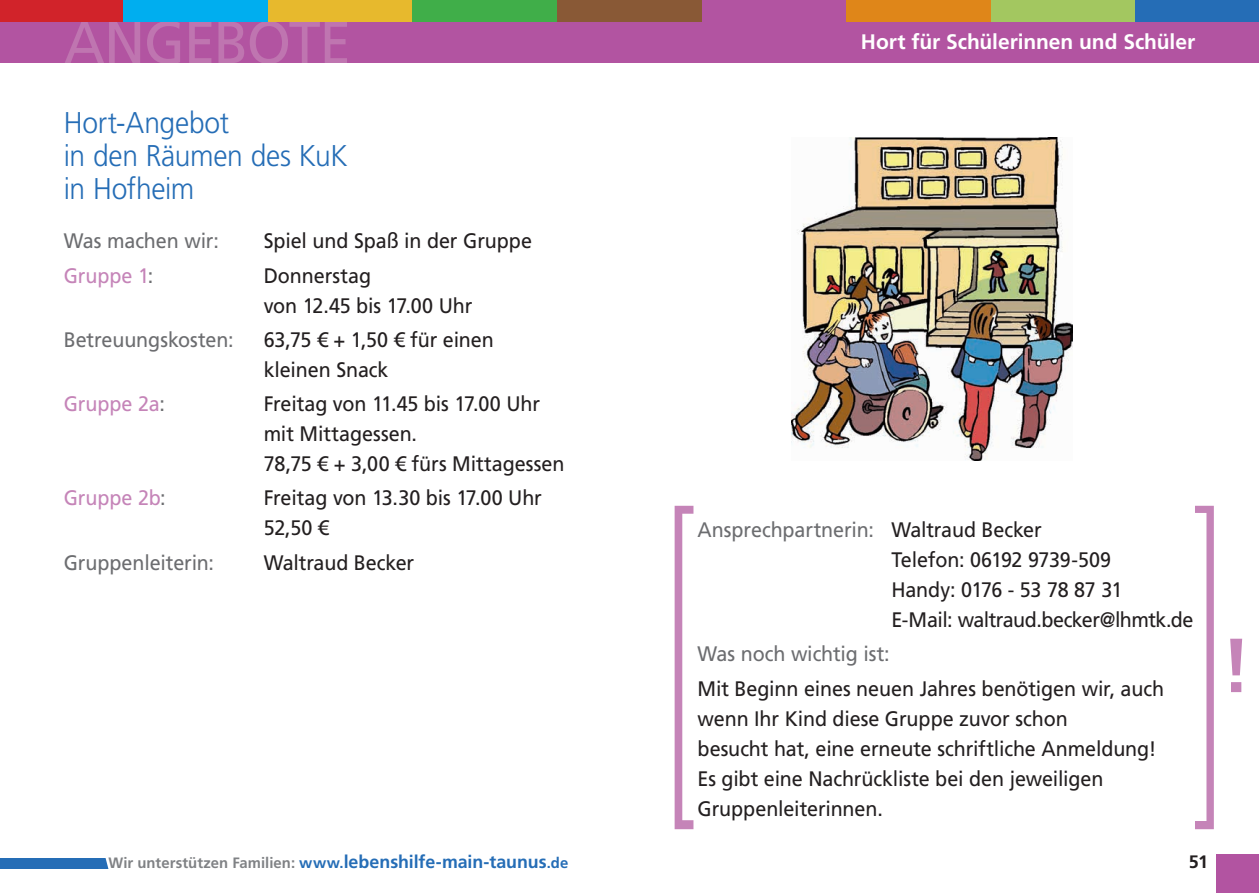
<style>
.page{position:relative;width:1259px;height:893px;background:#fff}
.page>*{position:absolute;margin:0;border:0;box-sizing:border-box;transform-origin:0 0}
.t1{font:700 75px "DIN";color:#c584b8}
.t2{font:60px "Frutiger LT";letter-spacing:-.025em;color:#bf75b0;scale:.95 1}
.t3{font:300 30px/33px "Frutiger LT";letter-spacing:-.01em;color:#256db6;scale:.94 1}
.t4{font:21px/30px "Frutiger LT";letter-spacing:-.005em;color:#231f20;scale:.94 1}
.t5{font:21px "Frutiger LT";letter-spacing:-.005em;color:#6c6d70;scale:.94 1}
.t6{font:700 21px "Frutiger LT";letter-spacing:-.005em;color:#fff}
.t7{font:21px "Frutiger LT";letter-spacing:-.005em;color:#c584b8;scale:.94 1}
.t8{font:700 18px "Frutiger LT";color:#231f20}
.t9{font:700 15px "Frutiger LT";letter-spacing:.005em;color:#808285}
.s1{color:#6c6d70}
.s2{color:#256db6}
.s3{font-size:18px;color:#256db6}
</style>
<div class="page">
<div style="left:0;top:21px;width:1259px;height:43px;background:#b254a1"></div>
<div style="left:0;top:858px;width:110px;height:10px;background:#256db6"></div>
<svg style="left:101px;top:858px;width:9px;height:11px"></svg>
<div style="left:1216px;top:855px;width:43px;height:38px;background:#b254a1"></div>
<div style="left:0;top:0;width:123px;height:22px;background:#d1232a"></div>
<div style="left:123px;top:0;width:145px;height:22px;background:#00aeef"></div>
<div style="left:268px;top:0;width:144px;height:22px;background:#e7b92d"></div>
<div style="left:412px;top:0;width:145px;height:22px;background:#40ae49"></div>
<div style="left:557px;top:0;width:145px;height:22px;background:#895936"></div>
<div style="left:702px;top:0;width:144px;height:22px;background:#b254a1"></div>
<div style="left:846px;top:0;width:145px;height:22px;background:#df8619"></div>
<div style="left:991px;top:0;width:144px;height:22px;background:#a3c760"></div>
<div style="left:1135px;top:0;width:124px;height:22px;background:#256db6"></div>
<div style="left:0;top:63px;width:1259px;height:11px;background:#fff"></div>
<img style="left:792px;top:137px;width:280px;height:324px">
<svg style="left:674px;top:506px;width:19px;height:323px"></svg>
<svg style="left:1195px;top:506px;width:18px;height:323px"></svg>
<h2 class="t2" style="left:64px;top:7px;width:304px">ANGEBOTE</h2>
<h3 class="t3" style="left:64px;top:107px;width:303px">Hort-Angebot<br>in den Räumen des KuK in Hofheim</h3>
<p class="t5" style="left:64px;top:229px;width:167px">Was machen wir:</p>
<p class="t4" style="left:264px;top:226px;width:287px">Spiel und Spaß in der Gruppe</p>
<p class="t7" style="left:64px;top:263px;width:97px">Gruppe 1<span class="s1">:</span></p>
<p class="t4" style="left:264px;top:260px;width:223px">Donnerstag<br>von 12.45 bis 17.00 Uhr</p>
<p class="t5" style="left:64px;top:327px;width:182px">Betreuungskosten:</p>
<p class="t4" style="left:264px;top:325px;width:246px">63,75 € + 1,50 € für einen kleinen Snack</p>
<p class="t7" style="left:64px;top:391px;width:109px">Gruppe 2a<span class="s1">:</span></p>
<p class="t4" style="left:264px;top:389px;width:321px">Freitag von 11.45 bis 17.00 Uhr mit Mittagessen.<br>78,75 € + 3,00 € fürs Mittagessen</p>
<p class="t7" style="left:64px;top:486px;width:110px">Gruppe 2b<span class="s1">:</span></p>
<p class="t4" style="left:264px;top:483px;width:297px">Freitag von 13.30 bis 17.00 Uhr<br>52,50 €</p>
<p class="t5" style="left:64px;top:550px;width:161px">Gruppenleiterin:</p>
<p class="t4" style="left:264px;top:547px;width:162px">Waltraud Becker</p>
<p class="t6" style="left:861px;top:30px;width:336px">Hort für Schülerinnen und Schüler</p>
<p class="t4" style="left:891px;top:515px;width:323px;text-indent:-194px"><span class="s1">Ansprechpartnerin:</span> Waltraud Becker<br>Telefon: 06192 9739-509<br>Handy: 0176 - 53 78 87 31<br>E-Mail: waltraud.becker@lhmtk.de</p>
<p class="t5" style="left:697px;top:642px;width:206px">Was noch wichtig ist:</p>
<p class="t4" style="left:697px;top:673px;width:498px">Mit Beginn eines neuen Jahres benötigen wir, auch wenn Ihr Kind diese Gruppe zuvor schon<br>besucht hat, eine erneute schriftliche Anmeldung!<br>Es gibt eine Nachrückliste bei den jeweiligen Gruppenleiterinnen.</p>
<p class="t9" style="left:108px;top:854px;width:461px">Wir unterstützen Familien: <span class="s2">www.</span><span class="s3">lebenshilfe-main-taunus</span><span class="s2">.de</span></p>
<p class="t8" style="left:1189px;top:851px;width:21px">51</p>
<h1 class="t1" style="left:1221px;top:616px;width:28px">!</h1>
</div>
